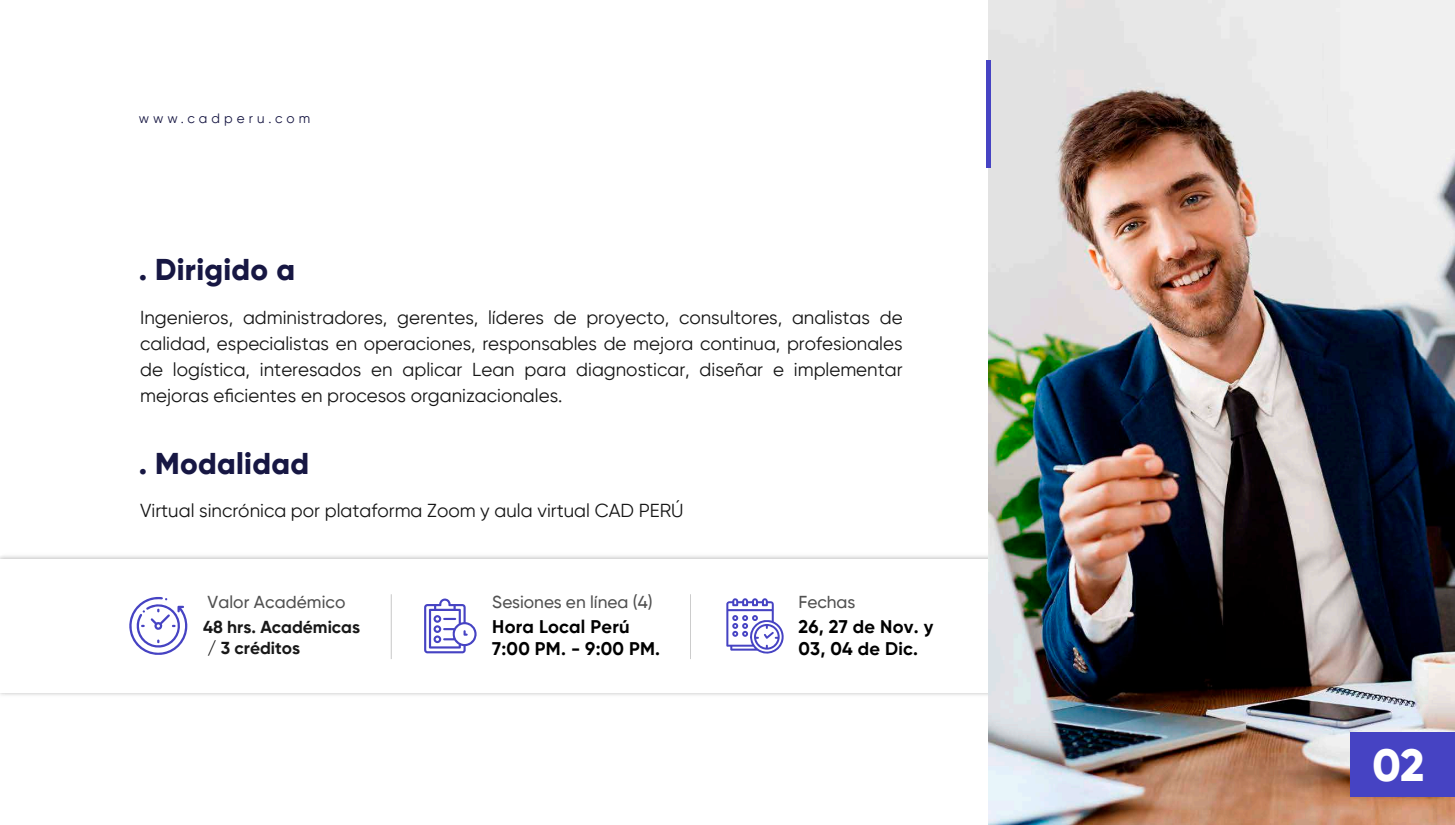
<style>
.page{position:relative;width:1455px;height:825px;background:#fff}
.page>*{position:absolute;margin:0;border:0;box-sizing:border-box;transform-origin:0 0}
.t1{font:800 45px "Gilroy";color:#fff}
.t2{font:800 30px "Gilroy";letter-spacing:.01em;color:#171743}
.t3{font:18.75px/26.2px "Gilroy";color:#151515;text-align:justify}
.t4{font:700 18.3px/22px "Gilroy";letter-spacing:.015em;color:#000}
.t5{font:500 17.25px "Gilroy";color:#515151}
.t6{font:700 17.25px/20.8px "Gilroy";color:#181818}
.t7{font:13.5px "Gilroy";letter-spacing:.3em;color:#171743}
</style>
<div class="page">
<svg style="left:129px;top:597px;width:58px;height:58px"></svg>
<svg style="left:726px;top:598px;width:58px;height:56px"></svg>
<svg style="left:424px;top:598px;width:53px;height:55px"></svg>
<img style="left:988px;top:0;width:467px;height:825px">
<hr style="left:986px;top:60px;width:4px;height:108px;background:#4643c3">
<div style="left:1350px;top:732px;width:105px;height:65px;background:#4643c3"></div>
<hr style="left:391px;top:594px;width:1px;height:65px;background:#181818">
<hr style="left:690px;top:594px;width:1px;height:65px;background:#181818">
<p class="t7" style="left:139px;top:110px;width:173px">www.cadperu.com</p>
<h2 class="t2" style="left:139px;top:251px;width:158px">. Dirigido a</h2>
<p class="t3" style="left:140px;top:304px;width:764px">Ingenieros, administradores, gerentes, líderes de proyecto, consultores, analistas de calidad, especialistas en operaciones, responsables de mejora continua, profesionales de logística, interesados en aplicar Lean para diagnosticar, diseñar e implementar mejoras eficientes en procesos organizacionales.</p>
<h2 class="t2" style="left:139px;top:444px;width:172px">. Modalidad</h2>
<p class="t3" style="left:140px;top:497px;width:545px">Virtual sincrónica por plataforma Zoom y aula virtual CAD PERÚ</p>
<p class="t5" style="left:208px;top:591px;width:139px">Valor Académico</p>
<p class="t6" style="left:203px;top:617px;width:158px">48 hrs. Académicas / 3 créditos</p>
<p class="t5" style="left:492px;top:591px;width:162px">Sesiones en línea (4)</p>
<p class="t4" style="left:492px;top:616px;width:169px">Hora Local Perú<br>7:00 PM. - 9:00 PM.</p>
<p class="t5" style="left:798px;top:591px;width:59px">Fechas</p>
<p class="t4" style="left:798px;top:616px;width:136px">26, 27 de Nov. y<br>03, 04 de Dic.</p>
<h1 class="t1" style="left:1373px;top:737px;width:53px">02</h1>
</div>
